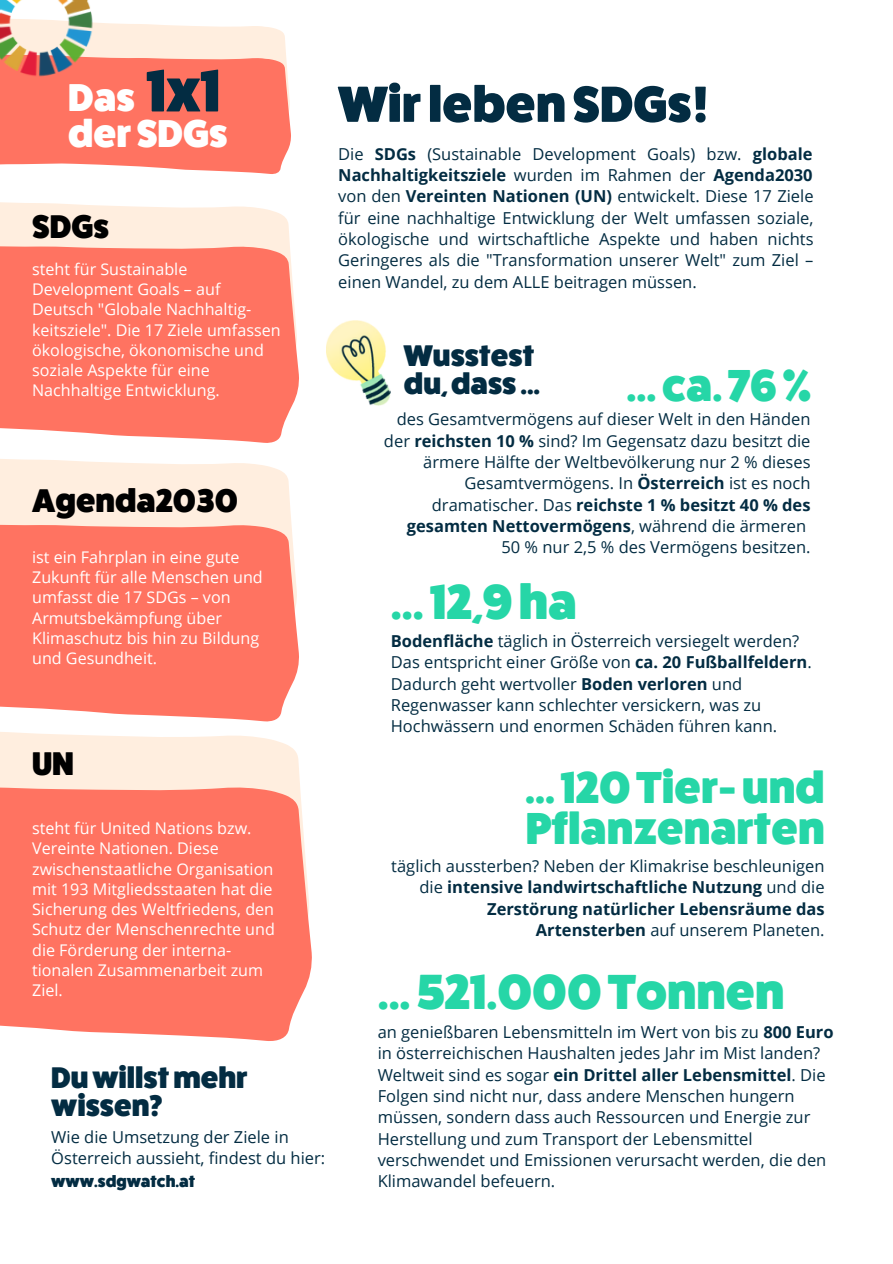
<style>
.page{position:relative;width:893px;height:1264px;background:#fff}
.page>*{position:absolute;margin:0;border:0;box-sizing:border-box;transform-origin:0 0}
.t1{font:60px "Fat Frank";color:#032c42}
.t2{font:51px "Fat Frank";color:#032c42}
.t3{font:49.5px "Fat Frank";color:#26d6a7}
.t4{font:45px/41.5px "Fat Frank";color:#26d6a7}
.t5{font:39px/36px "Fat Frank";color:#fff}
.t6{font:33px "Fat Frank";color:#000}
.t7{font:30px/28px "Fat Frank";color:#032c42}
.t8{font:16.5px/21.3px "Open Sans";color:#032c42}
.t9{font:700 16.5px/21.3px "Open Sans";color:#032c42;text-align:right}
.t10{font:16.5px "Fat Frank";color:#032c42}
.t11{font:16.05px/20.2px "Open Sans";color:#fff}
.s1{font-weight:700}
.s2{font-weight:400}
</style>
<div class="page">
<svg style="left:96px;top:22px;width:168px;height:5px"></svg>
<svg style="left:0;top:27px;width:291px;height:117px;background:#ff8f7e"></svg>
<img style="left:0;top:0;width:96px;height:86px">
<svg style="left:0;top:758px;width:312px;height:283px;background:#ff8776"></svg>
<svg style="left:0;top:144px;width:290px;height:30px;fill:#ff7361"></svg>
<svg style="left:0;top:202px;width:299px;height:199px;background:#ff9181"></svg>
<svg style="left:0;top:401px;width:295px;height:72px"></svg>
<svg style="left:0;top:473px;width:299px;height:285px;background:#ffa090"></svg>
<img style="left:327px;top:320px;width:64px;height:86px">
<h1 class="t1" style="left:146px;top:56px;width:75px">1x1</h1>
<h3 class="t5" style="left:68px;top:81px;width:161px">Das derSDGs</h3>
<h2 class="t2" style="left:338px;top:75px;width:372px">WirlebenSDGs!</h2>
<p class="t8" style="left:338px;top:142px;width:477px;text-align:justify">Die <span class="s1">SDGs</span> (Sustainable Development Goals) bzw. <span class="s1">globale Nachhaltigkeitsziele</span> wurden im Rahmen der <span class="s1">Agenda2030 </span>von den <span class="s1">Vereinten Nationen (UN)</span> entwickelt. Diese 17 Ziele für eine nachhaltige Entwicklung der Welt umfassen soziale, ökologische und wirtschaftliche Aspekte und haben nichts Geringeres als die "Transformation unserer Welt" zum Ziel – einen Wandel, zu dem ALLE beitragen müssen.</p>
<h3 class="t6" style="left:32px;top:207px;width:78px">SDGs</h3>
<p class="t11" style="left:32px;top:258px;width:250px">steht für Sustainable<br>Development Goals – auf<br>Deutsch "Globale Nachhaltig&shy;keitsziele". Die 17 Ziele umfassen ökologische, ökonomische und soziale Aspekte für eine<br>Nachhaltige Entwicklung.</p>
<h3 class="t7" style="left:404px;top:342px;width:138px">Wusstest du,dass ...</h3>
<h3 class="t4" style="left:626px;top:365px;width:185px">...ca. 76%</h3>
<p class="t8" style="left:384px;top:408px;width:428px;text-align:right">des Gesamtvermögens auf dieser Welt in den Händen der <span class="s1">reichsten 10 %</span> sind? Im Gegensatz dazu besitzt die ärmere Hälfte der Weltbevölkerung nur 2 % dieses Gesamtvermögens. In <span class="s1">Österreich</span> ist es noch dramatischer. Das <span class="s1">reichste 1 % besitzt 40 % des gesamten Nettovermögens</span>, während die ärmeren<br>50 % nur 2,5 % des Vermögens besitzen.</p>
<h3 class="t3" style="left:391px;top:573px;width:187px">...12,9ha</h3>
<p class="t8" style="left:391px;top:630px;width:422px"><span class="s1">Bodenfläche</span> täglich in Österreich versiegelt werden?<br>Das entspricht einer Größe von <span class="s1">ca. 20 Fußballfeldern</span>.<br>Dadurch geht wertvoller <span class="s1">Boden verloren</span> und Regenwasser kann schlechter versickern, was zu Hochwässern und enormen Schäden führen kann.</p>
<h3 class="t4" style="left:525px;top:767px;width:301px">...120Tier-und<br>Pflanzenarten</h3>
<p class="t9" style="left:391px;top:855px;width:435px"><span class="s2">täglich aussterben? Neben der Klimakrise beschleunigen die</span> intensive landwirtschaftliche Nutzung <span class="s2">und die </span>Zerstörung natürlicher Lebensräume das Artensterben <span class="s2">auf unserem Planeten.</span></p>
<h3 class="t6" style="left:32px;top:481px;width:207px">Agenda2030</h3>
<p class="t11" style="left:32px;top:546px;width:232px">ist ein Fahrplan in eine gute<br>Zukunft für alle Menschen und umfasst die 17 SDGs – von<br>Armutsbekämpfung über<br>Klimaschutz bis hin zu Bildung und Gesundheit.</p>
<h3 class="t6" style="left:32px;top:745px;width:43px">UN</h3>
<p class="t11" style="left:32px;top:817px;width:244px">steht für United Nations bzw.<br>Vereinte Nationen. Diese zwischenstaatliche Organisation mit 193 Mitgliedsstaaten hat die<br>Sicherung des Weltfriedens, den<br>Schutz der Menschenrechte und die Förderung der interna&shy;tionalen Zusammenarbeit zum<br>Ziel.</p>
<h3 class="t3" style="left:377px;top:962px;width:408px">...521.000Tonnen</h3>
<p class="t8" style="left:377px;top:1020px;width:457px">an genießbaren Lebensmitteln im Wert von bis zu <span class="s1">800 Euro </span>in österreichischen Haushalten jedes Jahr im Mist landen?<br>Weltweit sind es sogar <span class="s1">ein Drittel aller Lebensmittel</span>. Die Folgen sind nicht nur, dass andere Menschen hungern müssen, sondern dass auch Ressourcen und Energie zur Herstellung und zum Transport der Lebensmittel verschwendet und Emissionen verursacht werden, die den Klimawandel befeuern.</p>
<h3 class="t7" style="left:51px;top:1064px;width:198px">Duwillstmehr wissen?</h3>
<p class="t8" style="left:51px;top:1125px;width:275px">Wie die Umsetzung der Ziele in<br>Österreich aussieht, findest du hier:</p>
<p class="t10" style="left:51px;top:1171px;width:145px">www.sdgwatch.at</p>
</div>
